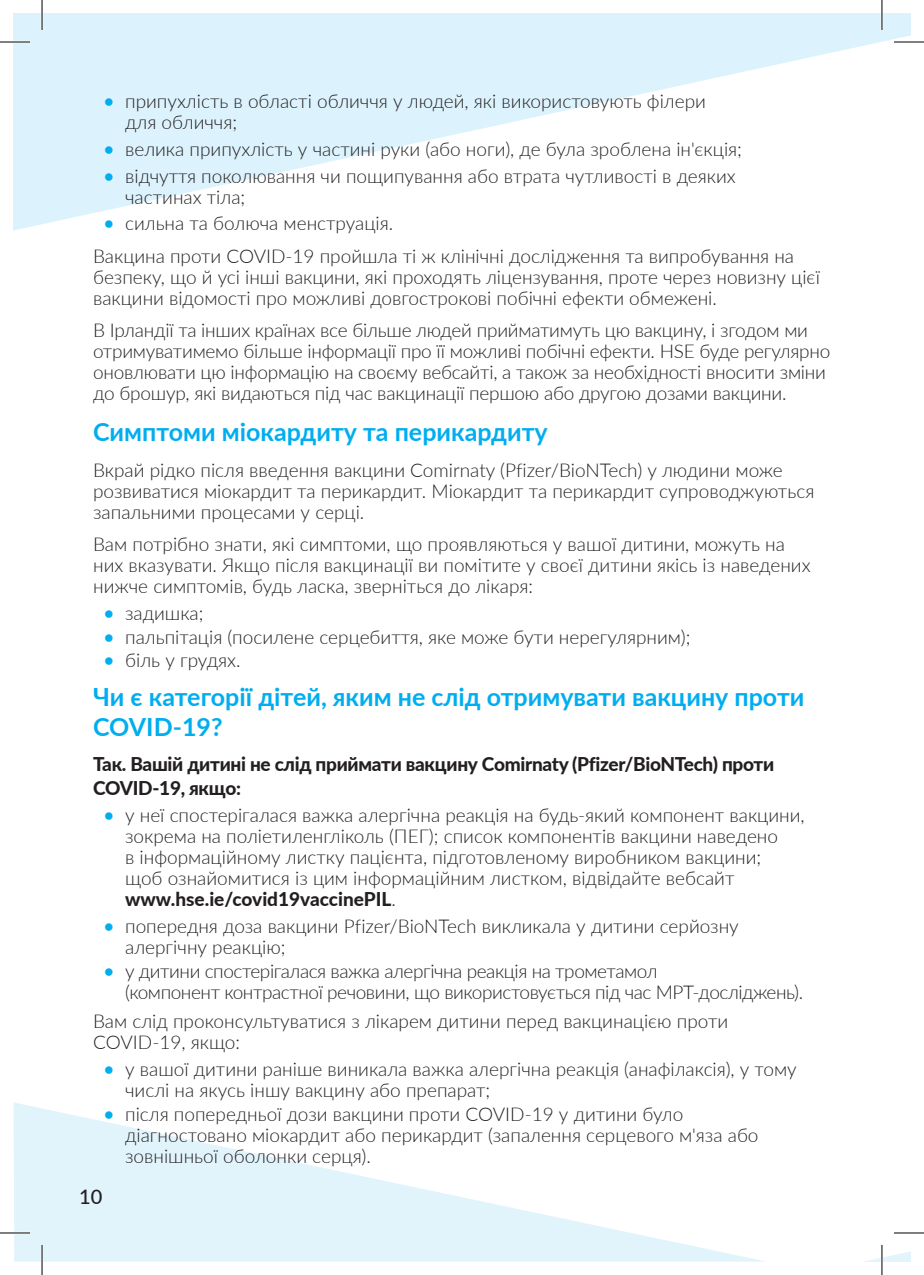
<style>
.page{position:relative;width:924px;height:1275px;background:#fff}
.page>*{position:absolute;margin:0;border:0;box-sizing:border-box;transform-origin:0 0}
.Headline{font:700 25px/30px "Lato";color:#00aeef}
.t1{font:500 20px "Lato";color:#231f20}
.Body{font:300 19px/21px "Lato";color:#231f20}
.Body-2{font:300 19px/21px "Lato";letter-spacing:-.025em;color:#231f20}
.Body-3{font:800 19px/24px "Lato";letter-spacing:-.015em;color:#231f20}
.s1{font-weight:400;font-size:20px;color:#00aeef}
.s2{font-weight:800}
</style>
<div class="page">
<svg style="left:14px;top:14px;width:895px;height:216px;fill:#dcf2fc"></svg>
<svg style="left:868px;top:1245px;width:41px;height:16px"></svg>
<svg style="left:14px;top:1102px;width:748px;height:159px"></svg>
<hr style="left:0;top:41px;width:30px;height:2px;background:#fff">
<hr style="left:893px;top:41px;width:30px;height:2px;background:#fff">
<hr style="left:0;top:1231px;width:30px;height:3px;background:#fff">
<hr style="left:41px;top:0;width:2px;height:30px;background:#fff">
<hr style="left:41px;top:1245px;width:2px;height:30px;background:#fff">
<hr style="left:880px;top:0;width:2px;height:30px;background:#fff">
<hr style="left:880px;top:1245px;width:2px;height:30px;background:#fff">
<hr style="left:0;top:42px;width:30px;height:1px;background:#000">
<hr style="left:893px;top:42px;width:30px;height:1px;background:#000">
<hr style="left:0;top:1232px;width:30px;height:1px;background:#000">
<hr style="left:893px;top:1232px;width:30px;height:1px;background:#000">
<hr style="left:42px;top:0;width:1px;height:30px;background:#000">
<hr style="left:42px;top:1245px;width:1px;height:30px;background:#000">
<hr style="left:881px;top:0;width:1px;height:30px;background:#000">
<hr style="left:881px;top:1245px;width:1px;height:30px;background:#000">
<p class="Body" style="left:125px;top:90px;width:582px;text-indent:-22px"><span class="s1">•</span> припухлість в області обличчя у людей, які використовують філери для обличчя;</p>
<p class="Body" style="left:103px;top:138px;width:640px"><span class="s1">•</span> велика припухлість у частині руки (або ноги), де була зроблена ін'єкція;</p>
<p class="Body" style="left:125px;top:165px;width:612px;text-indent:-22px"><span class="s1">•</span> відчуття поколювання чи пощипування або втрата чутливості в деяких частинах тіла;</p>
<p class="Body" style="left:103px;top:212px;width:291px"><span class="s1">•</span> сильна та болюча менструація.</p>
<p class="Body" style="left:93px;top:245px;width:728px">Вакцина проти COVID-19 пройшла ті ж клінічні дослідження та випробування на безпеку, що й усі інші вакцини, які проходять ліцензування, проте через новизну цієї вакцини відомості про можливі довгострокові побічні ефекти обмежені.</p>
<p class="Body" style="left:93px;top:319px;width:738px">В Ірландії та інших країнах все більше людей прийматимуть цю вакцину, і згодом ми отримуватимемо більше інформації про її можливі побічні ефекти. HSE буде регулярно оновлювати цю інформацію на своєму вебсайті, а також за необхідності вносити зміни до брошур, які видаються під час вакцинації першою або другою дозами вакцини.</p>
<p class="Headline" style="left:93px;top:416px;width:456px">Симптоми міокардиту та перикардиту</p>
<p class="Body" style="left:93px;top:459px;width:722px">Вкрай рідко після введення вакцини Comirnaty (Pfizer/BioNTech) у людини може розвиватися міокардит та перикардит. Міокардит та перикардит супроводжуються запальними процесами у серці.</p>
<p class="Body" style="left:93px;top:533px;width:718px">Вам потрібно знати, які симптоми, що проявляються у вашої дитини, можуть на них вказувати. Якщо після вакцинації ви помітите у своєї дитини якісь із наведених нижче симптомів, будь ласка, зверніться до лікаря:</p>
<p class="Body" style="left:103px;top:602px;width:102px"><span class="s1">•</span> задишка;</p>
<p class="Body" style="left:103px;top:625px;width:588px"><span class="s1">•</span> пальпітація (посилене серцебиття, яке може бути нерегулярним);</p>
<p class="Body" style="left:103px;top:649px;width:139px"><span class="s1">•</span> біль у грудях.</p>
<p class="Headline" style="left:93px;top:681px;width:712px">Чи є категорії дітей, яким не слід отримувати вакцину проти<br>COVID-19?</p>
<p class="Body-3" style="left:93px;top:751px;width:682px">Так. Вашій дитині не слід приймати вакцину Comirnaty (Pfizer/BioNTech) проти<br>COVID-19, якщо:</p>
<p class="Body" style="left:125px;top:804px;width:680px;text-indent:-22px"><span class="s1">•</span> у неї спостерігалася важка алергічна реакція на будь-який компонент вакцини, зокрема на поліетиленгліколь (ПЕГ); список компонентів вакцини наведено<br>в інформаційному листку пацієнта, підготовленому виробником вакцини;<br>щоб ознайомитися із цим інформаційним листком, відвідайте вебсайт <span class="s2">www.hse.ie/covid19vaccinePIL</span>.</p>
<p class="Body" style="left:125px;top:914px;width:614px;text-indent:-22px"><span class="s1">•</span> попередня доза вакцини Pfizer/BioNTech викликала у дитини серйозну алергічну реакцію;</p>
<p class="Body-2" style="left:125px;top:959px;width:679px;text-indent:-22px"><span class="s1">•</span> у дитини спостерігалася важка алергічна реакція на трометамол<br>(компонент контрастної речовини, що використовується під час МРТ-досліджень).</p>
<p class="Body" style="left:93px;top:1010px;width:636px">Вам слід проконсультуватися з лікарем дитини перед вакцинацією проти<br>COVID-19, якщо:</p>
<p class="Body" style="left:125px;top:1057px;width:672px;text-indent:-22px"><span class="s1">•</span> у вашої дитини раніше виникала важка алергічна реакція (анафілаксія), у тому числі на якусь іншу вакцину або препарат;</p>
<p class="Body" style="left:125px;top:1102px;width:634px;text-indent:-22px"><span class="s1">•</span> після попередньої дози вакцини проти COVID-19 у дитини було діагностовано міокардит або перикардит (запалення серцевого м'яза або зовнішньої оболонки серця).</p>
<p class="t1" style="left:79px;top:1182px;width:25px">10</p>
</div>
